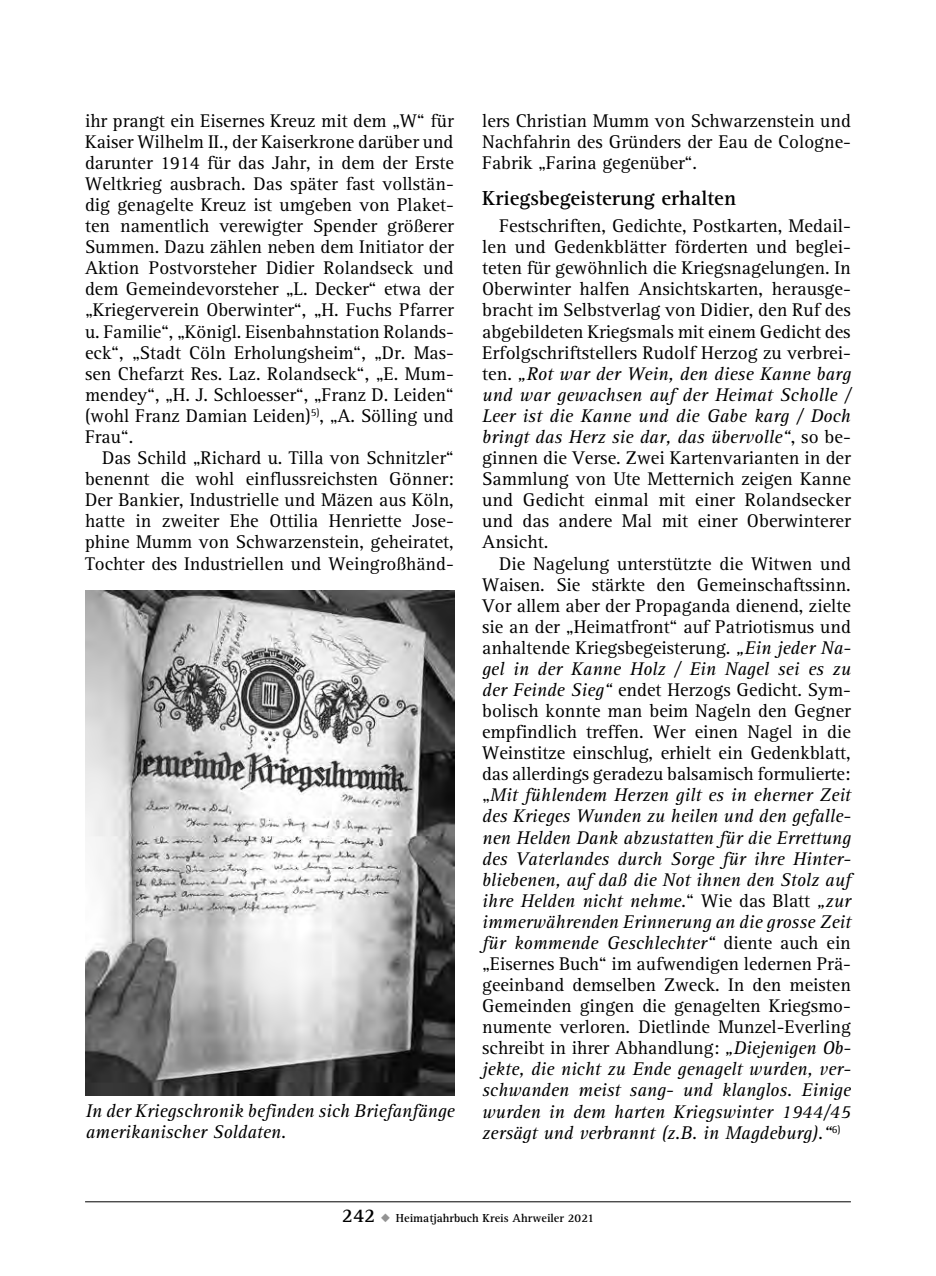
<style>
.page{position:relative;width:936px;height:1276px;background:#fff}
.page>*{position:absolute;margin:0;border:0;box-sizing:border-box;transform-origin:0 0}
.t1{font:700 21px "AT Rotis Serif";color:#000}
.t2{font:19px/21px "AT Rotis Serif";color:#000;text-align:justify}
.t3{font:italic 19px/21px "AT Rotis Serif";color:#000}
.t4{font:700 12px "AT Rotis Serif";color:#000}
.s1{font-style:italic}
.s2{font-size:20px}
.s3{color:#939393}
</style>
<div class="page">
<hr style="left:85px;top:1201px;width:765px;height:1px;background:#000">
<img style="left:86px;top:591px;width:368px;height:504px">
<p class="t2" style="left:85px;top:111px;width:370px">ihr prangt ein Eisernes Kreuz mit dem „W“ für Kaiser Wilhelm II., der Kaiserkrone darüber und darunter 1914 für das Jahr, in dem der Erste Weltkrieg ausbrach. Das später fast vollstän&shy;dig genagelte Kreuz ist umgeben von Plaket&shy;ten namentlich verewigter Spender größerer Summen. Dazu zählen neben dem Initiator der Aktion Postvorsteher Didier Rolandseck und dem Gemeindevorsteher „L. Decker“ etwa der „Kriegerverein Oberwinter“, „H. Fuchs Pfarrer u. Familie“, „Königl. Eisenbahnstation Rolands&shy;eck“, „Stadt Cöln Erholungsheim“, „Dr. Mas&shy;sen Chefarzt Res. Laz. Rolandseck“, „E. Mum&shy;mendey“, „H. J. Schloesser“, „Franz D. Leiden“ (wohl Franz Damian Leiden)<sup>5)</sup>, „A. Sölling und Frau“.</p>
<p class="t2" style="left:85px;top:448px;width:370px;text-indent:17px">Das Schild „Richard u. Tilla von Schnitzler“ benennt die wohl einflussreichsten Gönner:<br>Der Bankier, Industrielle und Mäzen aus Köln, hatte in zweiter Ehe Ottilia Henriette Jose&shy;phine Mumm von Schwarzenstein, geheiratet, Tochter des Industriellen und Weingroßhänd-</p>
<p class="t3" style="left:86px;top:1100px;width:370px">In der Kriegschronik befinden sich Briefanfänge amerikanischer Soldaten.</p>
<p class="t2" style="left:482px;top:110px;width:370px">lers Christian Mumm von Schwarzenstein und Nachfahrin des Gründers der Eau de Cologne-Fabrik „Farina gegenüber“.</p>
<p class="t1" style="left:482px;top:186px;width:255px">Kriegsbegeisterung erhalten</p>
<p class="t2" style="left:482px;top:216px;width:370px;text-indent:17px">Festschriften, Gedichte, Postkarten, Medail&shy;len und Gedenkblätter förderten und beglei&shy;teten für gewöhnlich die Kriegsnagelungen. In Oberwinter halfen Ansichtskarten, herausge&shy;bracht im Selbstverlag von Didier, den Ruf des abgebildeten Kriegsmals mit einem Gedicht des Erfolgschriftstellers Rudolf Herzog zu verbrei&shy;ten. <span class="s1">„Rot war der Wein, den diese Kanne barg und war gewachsen auf der Heimat Scholle / Leer ist die Kanne und die Gabe karg / Doch bringt das Herz sie dar, das übervolle“</span>, so be&shy;ginnen die Verse. Zwei Kartenvarianten in der Sammlung von Ute Metternich zeigen Kanne und Gedicht einmal mit einer Rolandsecker und das andere Mal mit einer Oberwinterer Ansicht.</p>
<p class="t2" style="left:482px;top:553px;width:370px;text-indent:17px">Die Nagelung unterstützte die Witwen und Waisen. Sie stärkte den Gemeinschaftssinn.<br>Vor allem aber der Propaganda dienend, zielte sie an der „Heimatfront“ auf Patriotismus und anhaltende Kriegsbegeisterung. <span class="s1">„Ein jeder Na&shy;gel in der Kanne Holz / Ein Nagel sei es zu der Feinde Sieg“</span> endet Herzogs Gedicht. Sym&shy;bolisch konnte man beim Nageln den Gegner empfindlich treffen. Wer einen Nagel in die Weinstitze einschlug, erhielt ein Gedenkblatt, das allerdings geradezu balsamisch formulierte: „<span class="s1">Mit fühlendem Herzen gilt es in eherner Zeit des Krieges Wunden zu heilen und den gefalle&shy;nen Helden Dank abzustatten für die Errettung des Vaterlandes durch Sorge für ihre Hinter&shy;bliebenen, auf daß die Not ihnen den Stolz auf ihre Helden nicht nehme.</span>“ Wie das Blatt <span class="s1">„zur immerwährenden Erinnerung an die grosse Zeit für kommende Geschlechter“</span> diente auch ein „Eisernes Buch“ im aufwendigen ledernen Prä&shy;geeinband demselben Zweck. In den meisten Gemeinden gingen die genagelten Kriegsmo&shy;numente verloren. Dietlinde Munzel-Everling schreibt in ihrer Abhandlung: <span class="s1">„Diejenigen Ob&shy;jekte, die nicht zu Ende genagelt wurden, ver&shy;schwanden meist sang- und klanglos. Einige wurden in dem harten Kriegswinter 1944/45 zersägt und verbrannt (z.B. in Magdeburg).“</span><sup>6)</sup></p>
<p class="t4" style="left:342px;top:1210px;width:253px"><span class="s2">242</span> <span class="s3">◆</span> Heimatjahrbuch Kreis Ahrweiler 2021</p>
</div>
